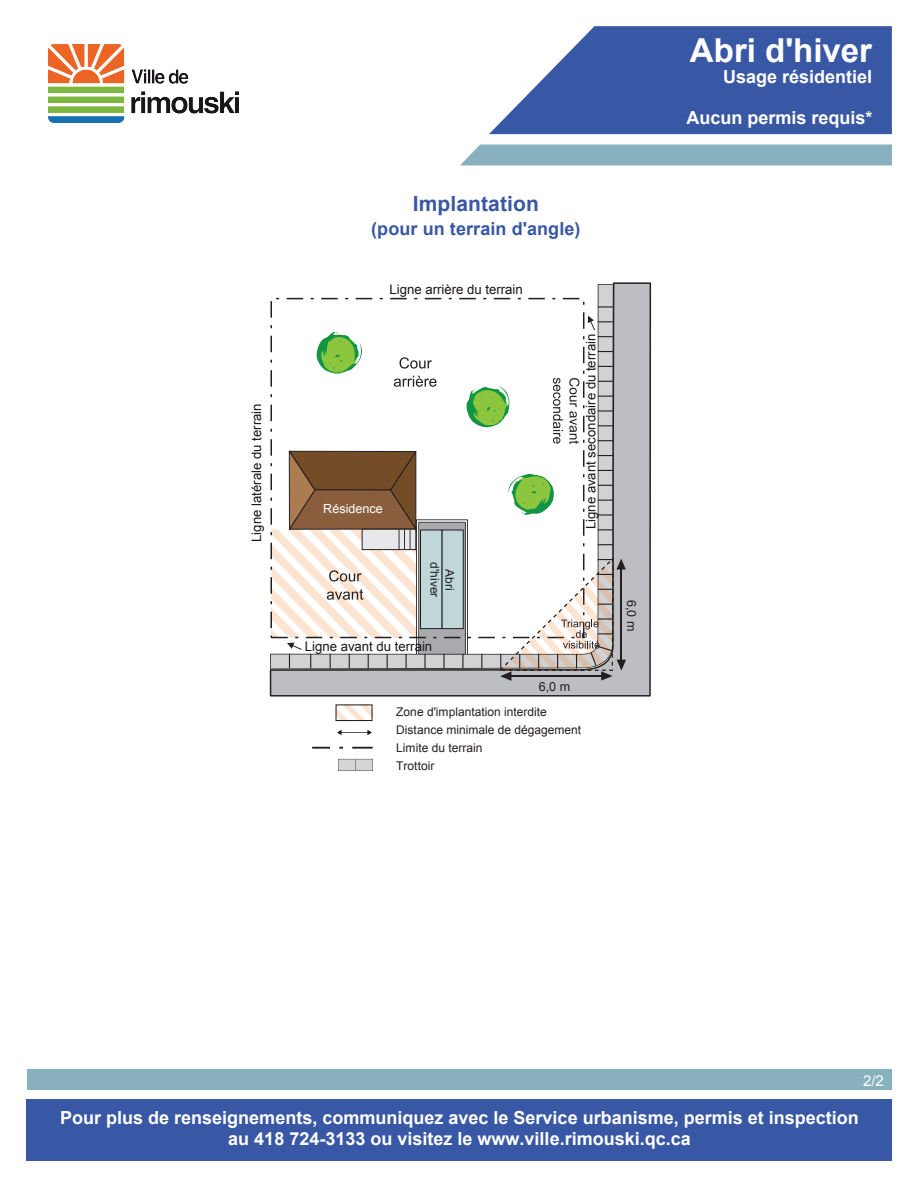
<style>
.page{position:relative;width:919px;height:1188px;background:#fff}
.page>*{position:absolute;margin:0;border:0;box-sizing:border-box;transform-origin:0 0}
.t1{font:700 33px "Arial";color:#fff}
.t2{font:700 21px "Arial";letter-spacing:.005em;color:#3857a5}
.t3{font:700 18px/21px "Arial";color:#fff;text-align:center}
.t4{font:700 18px "Arial";letter-spacing:.005em;color:#3857a5}
.t5{font:15px "Arial";color:#fff}
.t6{font:13.2px "Arial";color:#1b1618}
.t7{font:12.6px "Arial";color:#fff}
.t8{font:12.6px "Arial";color:#231f20}
.t9{font:12px/18px "Arial";color:#231f20}
</style>
<div class="page">
<svg style="left:269px;top:282px;width:382px;height:415px"></svg>
<svg style="left:481px;top:654px;width:1px;height:15px"></svg>
<svg style="left:597px;top:544px;width:16px;height:1px"></svg>
<svg style="left:597px;top:529px;width:16px;height:1px"></svg>
<svg style="left:597px;top:514px;width:16px;height:2px"></svg>
<svg style="left:597px;top:500px;width:16px;height:1px"></svg>
<svg style="left:597px;top:485px;width:16px;height:1px"></svg>
<svg style="left:597px;top:470px;width:16px;height:1px"></svg>
<svg style="left:597px;top:455px;width:16px;height:1px"></svg>
<svg style="left:597px;top:440px;width:16px;height:1px"></svg>
<svg style="left:597px;top:425px;width:16px;height:1px"></svg>
<svg style="left:597px;top:410px;width:16px;height:2px"></svg>
<svg style="left:597px;top:396px;width:16px;height:1px"></svg>
<svg style="left:597px;top:381px;width:16px;height:1px"></svg>
<svg style="left:597px;top:366px;width:16px;height:1px"></svg>
<svg style="left:597px;top:351px;width:16px;height:1px"></svg>
<svg style="left:597px;top:336px;width:16px;height:1px"></svg>
<svg style="left:597px;top:306px;width:16px;height:2px"></svg>
<svg style="left:317px;top:332px;width:45px;height:43px"></svg>
<svg style="left:465px;top:385px;width:45px;height:43px"></svg>
<svg style="left:399px;top:357px;width:33px;height:12px"></svg>
<svg style="left:394px;top:376px;width:42px;height:11px"></svg>
<svg style="left:508px;top:472px;width:48px;height:44px"></svg>
<svg style="left:569px;top:378px;width:10px;height:66px"></svg>
<svg style="left:553px;top:378px;width:10px;height:66px"></svg>
<svg style="left:587px;top:316px;width:26px;height:14px"></svg>
<svg style="left:338px;top:759px;width:35px;height:12px"></svg>
<svg style="left:337px;top:707px;width:33px;height:12px"></svg>
<div style="left:335px;top:705px;width:37px;height:16px;border:1px solid #1b1618"></div>
<svg style="left:337px;top:730px;width:35px;height:5px"></svg>
<svg style="left:312px;top:747px;width:60px;height:2px"></svg>
<svg style="left:271px;top:450px;width:197px;height:219px"></svg>
<div style="left:420px;top:530px;width:22px;height:99px;background:#c0d7d9;border:1px solid #231f20"></div>
<svg style="left:499px;top:557px;width:127px;height:124px"></svg>
<svg style="left:489px;top:26px;width:402px;height:108px;background:#526db1"></svg>
<svg style="left:460px;top:144px;width:431px;height:21px;background:#8db3c0"></svg>
<img style="left:49px;top:45px;width:190px;height:77px">
<div style="left:27px;top:1069px;width:864px;height:21px;background:#88b0be"></div>
<div style="left:27px;top:1100px;width:864px;height:61px;background:#3857a5"></div>
<h1 class="t1" style="left:690px;top:38px;width:184px">Abri d'hiver</h1>
<p class="t3" style="left:723px;top:68px;width:151px">Usage résidentiel</p>
<p class="t6" style="left:251px;top:542px;width:140px;rotate:-90deg">Ligne latérale du terrain</p>
<p class="t2" style="left:413px;top:196px;width:127px">Implantation</p>
<p class="t4" style="left:371px;top:222px;width:211px">(pour un terrain d'angle)</p>
<p class="t6" style="left:389px;top:284px;width:135px">Ligne arrière du terrain</p>
<p class="t7" style="left:323px;top:504px;width:61px">Résidence</p>
<p class="t9" style="left:456px;top:562px;width:37px;line-height:15px;text-align:center;rotate:90deg">Abri d'hiver</p>
<p class="t6" style="left:585px;top:529px;width:197px;rotate:-90deg">Ligne avant secondaire du terrain</p>
<p class="t6" style="left:305px;top:641px;width:129px">Ligne avant du terrain</p>
<p class="t8" style="left:538px;top:682px;width:33px">6,0 m</p>
<p class="t9" style="left:396px;top:704px;width:186px">Zone d'implantation interdite<br>Distance minimale de dégagement<br>Limite du terrain<br>Trottoir</p>
<p class="t8" style="left:636px;top:600px;width:33px;rotate:90deg">6,0 m</p>
<p class="t3" style="left:686px;top:109px;width:188px">Aucun permis requis*</p>
<p class="t5" style="left:862px;top:1075px;width:22px">2/2</p>
<p class="t3" style="left:60px;top:1109px;width:800px">Pour plus de renseignements, communiquez avec le Service urbanisme, permis et inspection au 418 724-3133 ou visitez le www.ville.rimouski.qc.ca</p>
</div>
